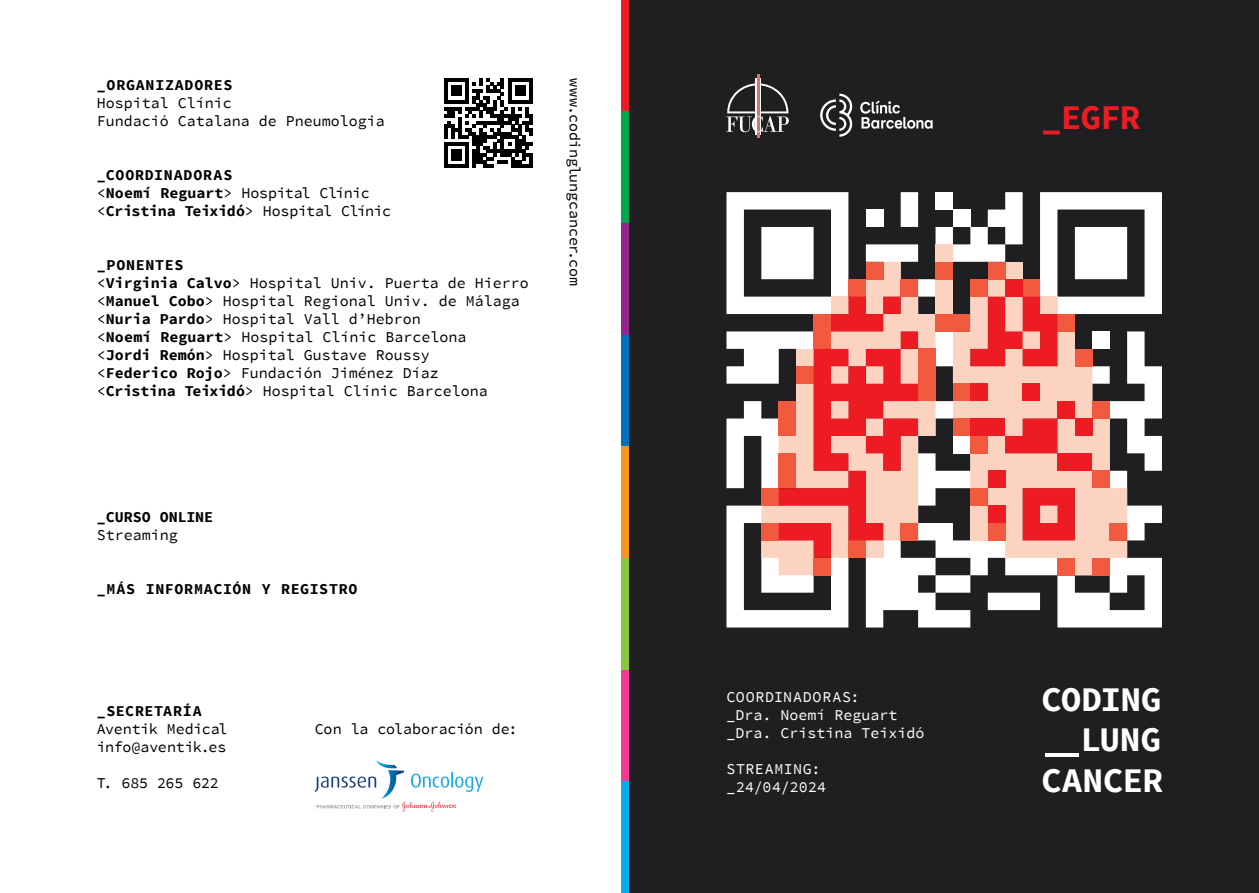
<style>
.page{position:relative;width:1259px;height:893px;background:#fff}
.page>*{position:absolute;margin:0;border:0;box-sizing:border-box;transform-origin:0 0}
.t1{font:700 34.5px/40.5px "Source Code Pro";letter-spacing:-.015em;color:#fff;text-align:justify}
.t2{font:700 34.5px "Source Code Pro";color:#ed1c23}
.t3{font:15px/18px "Source Code Pro";color:#000}
.t4{font:700 15px/18px "Source Code Pro";letter-spacing:.05em;color:#000}
.t5{font:15px/18px "Source Code Pro";color:#fff}
.t6{font:15px/18px "Source Code Pro";letter-spacing:-.02em;color:#000}
.t7{font:15px/18px "Source Code Pro";letter-spacing:.03em;color:#fff}
.t8{font:700 15px "Source Code Pro";letter-spacing:-.005em;color:#000}
.s1{font-weight:400}
.s2{font-weight:700}
</style>
<div class="page">
<svg style="left:315px;top:760px;width:168px;height:52px"></svg>
<svg style="left:444px;top:78px;width:88px;height:89px"></svg>
<div style="left:621px;top:0;width:8px;height:112px;background:#ed1c23"></div>
<div style="left:621px;top:335px;width:8px;height:111px;background:#0071bc"></div>
<div style="left:621px;top:112px;width:8px;height:111px;background:#00a650"></div>
<div style="left:621px;top:446px;width:8px;height:112px;background:#f7941d"></div>
<div style="left:621px;top:670px;width:8px;height:111px;background:#ee3c96"></div>
<div style="left:621px;top:223px;width:8px;height:112px;background:#91268f"></div>
<div style="left:621px;top:558px;width:8px;height:112px;background:#8dc63e"></div>
<div style="left:621px;top:781px;width:8px;height:112px;background:#00aeef"></div>
<div style="left:629px;top:0;width:630px;height:893px;background:#1f1e21"></div>
<svg style="left:726px;top:192px;width:436px;height:435px"></svg>
<svg style="left:755px;top:78px;width:5px;height:57px"></svg>
<hr style="left:756px;top:74px;width:3px;height:64px;background:#e66e5c">
<svg style="left:726px;top:83px;width:63px;height:49px"></svg>
<svg style="left:860px;top:100px;width:72px;height:29px"></svg>
<svg style="left:820px;top:94px;width:32px;height:43px"></svg>
<p class="t4" style="left:97px;top:76px;width:137px">_ORGANIZADORES</p>
<p class="t3" style="left:97px;top:94px;width:290px">Hospital Clínic<br>Fundació Catalana de Pneumologia</p>
<p class="t4" style="left:97px;top:166px;width:296px">_COORDINADORAS<br><span class="s1">&lt;</span>Noemí Reguart<span class="s1">&gt; Hospital Clínic &lt;</span>Cristina Teixidó<span class="s1">&gt; Hospital Clínic</span></p>
<p class="t3" style="left:97px;top:256px;width:434px"><span class="s2">_PONENTES<br></span>&lt;<span class="s2">Virginia Calvo</span>&gt; Hospital Univ. Puerta de Hierro &lt;<span class="s2">Manuel Cobo</span>&gt; Hospital Regional Univ. de Málaga &lt;<span class="s2">Nuria Pardo</span>&gt; Hospital Vall d’Hebron<br>&lt;<span class="s2">Noemí Reguart</span>&gt; Hospital Clínic Barcelona<br>&lt;<span class="s2">Jordi Remón</span>&gt; Hospital Gustave Roussy<br>&lt;<span class="s2">Federico Rojo</span>&gt; Fundación Jiménez Díaz<br>&lt;<span class="s2">Cristina Teixidó</span>&gt; Hospital Clínic Barcelona</p>
<p class="t3" style="left:584px;top:78px;width:209px;rotate:90deg">www.codinglungcancer.com</p>
<p class="t8" style="left:97px;top:507px;width:118px">_CURSO ONLINE</p>
<p class="t3" style="left:97px;top:526px;width:82px">Streaming</p>
<p class="t4" style="left:97px;top:580px;width:262px">_MÁS INFORMACIÓN Y REGISTRO</p>
<p class="t4" style="left:97px;top:702px;width:106px">_SECRETARÍA</p>
<p class="t6" style="left:97px;top:720px;width:132px">Aventik Medical info@aventik.es</p>
<p class="t6" style="left:97px;top:774px;width:123px">T. 685 265 622</p>
<p class="t3" style="left:315px;top:720px;width:204px">Con la colaboración de:</p>
<h1 class="t2" style="left:1041px;top:95px;width:101px">_EGFR</h1>
<p class="t5" style="left:726px;top:688px;width:199px">COORDINADORAS:<br>_Dra. Noemí Reguart _Dra. Cristina Teixidó</p>
<p class="t7" style="left:726px;top:760px;width:101px">STREAMING: _24/04/2024</p>
<h1 class="t1" style="left:1041px;top:679px;width:124px">CODING _LUNG CANCER</h1>
</div>
